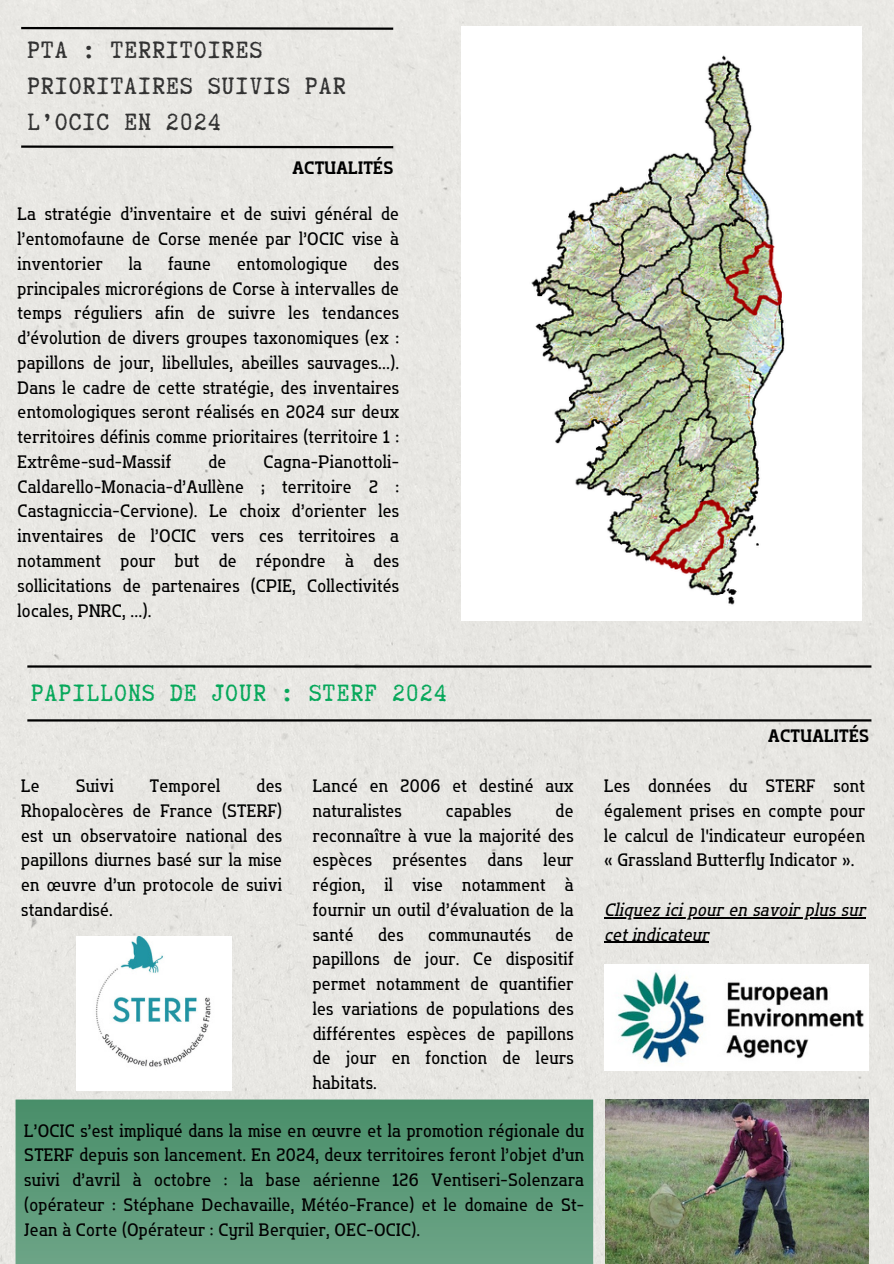
<style>
.page{position:relative;width:894px;height:1264px;background:#fff}
.page>*{position:absolute;margin:0;border:0;box-sizing:border-box;transform-origin:0 0}
.t1{font:28.05px/36px "Truetypewriter Polygl OTT";letter-spacing:.05em;color:#323232}
.t2{font:28.05px "Truetypewriter Polygl OTT";letter-spacing:.05em;color:#07a85b}
.t3{font:18px/24.8px "Flatory Slab 400 Semi Cond";letter-spacing:.02em;color:#000;text-align:justify}
.t4{font:18px/24.8px "Flatory Slab 400 Semi Cond It";letter-spacing:.02em;color:#000}
.t5{font:18px "Flatory Slab 700 Semi Cond";letter-spacing:.02em;color:#000}
</style>
<div class="page">
<div style="left:0;top:0;width:893px;height:1263px;background:#e8e7e3"></div>
<svg style="left:19px;top:144px;width:376px;height:5px;background:#807f7d"></svg>
<svg style="left:19px;top:26px;width:376px;height:5px;background:#80807d"></svg>
<img style="left:604px;top:964px;width:264px;height:106px">
<hr style="left:27px;top:665px;width:844px;height:2px;background:#000">
<hr style="left:27px;top:719px;width:844px;height:2px;background:#000">
<img style="left:605px;top:1099px;width:263px;height:164px">
<img style="left:77px;top:936px;width:154px;height:154px">
<img style="left:461px;top:27px;width:399px;height:593px">
<hr style="left:604px;top:917px;width:261px;height:1px;background:#000">
<hr style="left:604px;top:941px;width:104px;height:1px;background:#000">
<svg style="left:16px;top:1099px;width:577px;height:164px;background:#5a9978"></svg>
<h1 class="t1" style="left:27px;top:32px;width:319px">PTA : TERRITOIRES<br>PRIORITAIRES SUIVIS PAR<br>L’OCIC EN 2024</h1>
<h2 class="t5" style="left:292px;top:157px;width:102px">ACTUALITÉS</h2>
<p class="t3" style="left:18px;top:202px;width:383px">La stratégie d’inventaire et de suivi général de l’entomofaune de Corse menée par l’OCIC vise à inventorier</p>
<p class="t3" style="left:18px;top:251px;width:383px;text-indent:356px">des principales microrégions de Corse à intervalles de temps réguliers afin de suivre les tendances d’évolution de divers groupes taxonomiques (ex : papillons de jour, libellules, abeilles sauvages…).<br>Dans le cadre de cette stratégie, des inventaires entomologiques seront réalisés en 2024 sur deux territoires définis comme prioritaires (territoire 1 :<br>Extrême-sud-Massif</p>
<p class="t3" style="left:129px;top:251px;width:15px">la</p>
<p class="t3" style="left:168px;top:251px;width:44px">faune</p>
<p class="t3" style="left:237px;top:251px;width:112px">entomologique</p>
<p class="t3" style="left:18px;top:449px;width:383px;text-indent:246px">Cagna-Pianottoli-Caldarello-Monacia-d’Aullène ; territoire 2 :<br>Castagniccia-Cervione). Le choix d’orienter les inventaires de l’OCIC vers ces territoires a notamment pour but de répondre à des sollicitations de partenaires (CPIE, Collectivités locales, PNRC, …).</p>
<p class="t3" style="left:208px;top:449px;width:19px">de</p>
<p class="t2" style="left:31px;top:678px;width:417px">PAPILLONS DE JOUR : STERF 2024</p>
<h1 class="t3" style="left:21px;top:773px;width:262px;text-indent:235px">des Rhopalocères de France (STERF) est un observatoire national des papillons diurnes basé sur la mise en œuvre d’un protocole de suivi standardisé.</h1>
<h1 class="t3" style="left:21px;top:773px;width:20px">Le</h1>
<h1 class="t3" style="left:76px;top:773px;width:39px">Suivi</h1>
<h1 class="t3" style="left:150px;top:773px;width:72px">Temporel</h1>
<p class="t3" style="left:312px;top:773px;width:262px">Lancé en 2006 et destiné aux naturalistes</p>
<p class="t3" style="left:312px;top:798px;width:262px;text-indent:243px">de reconnaître à vue la majorité des espèces présentes dans leur région, il vise notamment à fournir un outil d’évaluation de la santé</p>
<p class="t3" style="left:446px;top:798px;width:67px">capables</p>
<p class="t3" style="left:312px;top:922px;width:262px;text-indent:243px">de papillons de jour. Ce dispositif permet notamment de quantifier les variations de populations des différentes espèces de papillons de jour en fonction de leurs habitats.</p>
<p class="t3" style="left:378px;top:922px;width:27px">des</p>
<p class="t3" style="left:428px;top:922px;width:104px">communautés</p>
<p class="t3" style="left:24px;top:1117px;width:561px">L’OCIC s’est impliqué dans la mise en œuvre et la promotion régionale du STERF depuis son lancement. En 2024, deux territoires feront l’objet d’un suivi d’avril à octobre : la base aérienne 126 Ventiseri-Solenzara (opérateur : Stéphane Dechavaille, Météo-France) et le domaine de St-Jean à Corte (Opérateur : Cyril Berquier, OEC-OCIC).</p>
<p class="t5" style="left:768px;top:725px;width:102px">ACTUALITÉS</p>
<p class="t3" style="left:604px;top:773px;width:262px">Les données du STERF sont également prises en compte pour le calcul de l'indicateur européen « Grassland Butterfly Indicator ».</p>
<p class="t4" style="left:604px;top:897px;width:262px">Cliquez ici pour en savoir plus sur cet indicateur</p>
</div>
